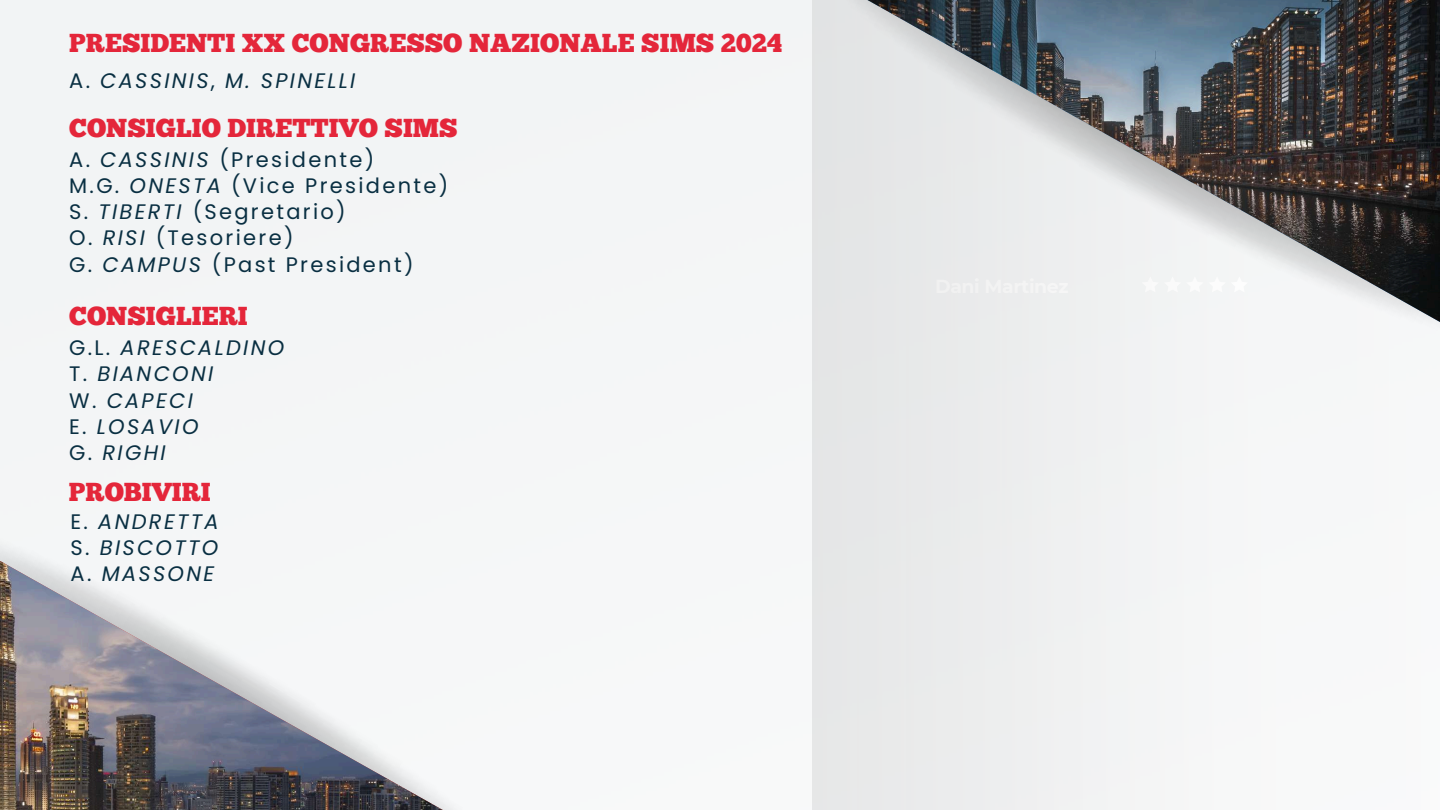
<style>
.page{position:relative;width:1440px;height:810px;background:#fff}
.page>*{position:absolute;margin:0;border:0;box-sizing:border-box;transform-origin:0 0}
.t1{font:26px "Chunk Five";color:#e4263a}
.t2{font:21px/26.2px "Poppins";letter-spacing:.11em;color:#092f42}
.t3{font:italic 21px/26.2px "Poppins";letter-spacing:.11em;color:#092f42}
.s1{font-style:normal}
.s2{font-style:italic}
</style>
<div class="page">
<div style="left:759px;top:0;width:54px;height:405px;background:#f4f5f6"></div>
<div style="left:0;top:446px;width:627px;height:364px;background:#f5f7f7"></div>
<img style="left:0;top:559px;width:443px;height:251px">
<svg style="left:813px;top:0;width:627px;height:810px;fill:#eceded"></svg>
<p class="t1" style="left:69px;top:32px;width:715px">PRESIDENTI XX CONGRESSO NAZIONALE SIMS 2024</p>
<p class="t3" style="left:69px;top:67px;width:288px"><span class="s1">A.</span> CASSINIS<span class="s1">,</span> M. SPINELLI</p>
<p class="t1" style="left:69px;top:117px;width:390px">CONSIGLIO DIRETTIVO SIMS</p>
<p class="t2" style="left:69px;top:146px;width:381px">A. <span class="s2">CASSINIS</span> (Presidente)<br>M.G. <span class="s2">ONESTA</span> (Vice Presidente)<br>S. <span class="s2">TIBERTI</span> (Segretario)<br>O. <span class="s2">RISI</span> (Tesoriere)<br>G. <span class="s2">CAMPUS</span> (Past President)</p>
<p class="t1" style="left:69px;top:305px;width:180px">CONSIGLIERI</p>
<p class="t3" style="left:69px;top:335px;width:217px"><span class="s1">G.L.</span> ARESCALDINO<br><span class="s1">T.</span> BIANCONI<br><span class="s1">W.</span> CAPECI<br><span class="s1">E.</span> LOSAVIO<br><span class="s1">G.</span> RIGHI</p>
<p class="t1" style="left:69px;top:481px;width:143px">PROBIVIRI</p>
<p class="t3" style="left:71px;top:508px;width:150px;text-align:justify"><span class="s1">E.</span> ANDRETTA <span class="s1">S.</span> BISCOTTO <span class="s1">A.</span> MASSONE</p>
</div>
